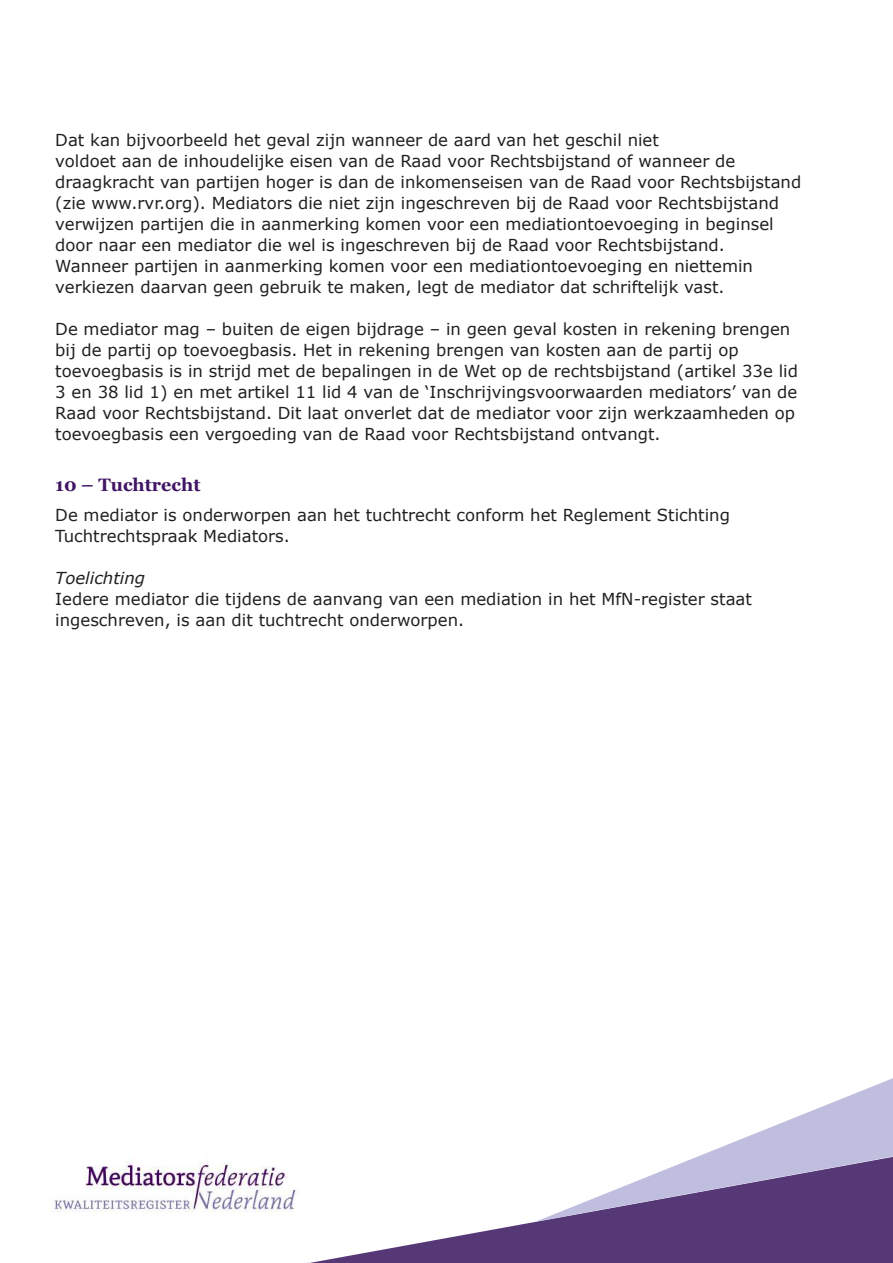
<style>
.page{position:relative;width:893px;height:1263px;background:#fff}
.page>*{position:absolute;margin:0;border:0;box-sizing:border-box;transform-origin:0 0}
.t1{font:700 18px "Georgia";color:#401563}
.t2{font:16.5px/21px "Verdana";color:#221f1f}
.t3{font:italic 16.5px "Verdana";color:#221f1f}
</style>
<div class="page">
<img style="left:54px;top:1161px;width:242px;height:51px">
<svg style="left:307px;top:1222px;width:586px;height:41px;fill:#563876"></svg>
<svg style="left:535px;top:1078px;width:358px;height:144px"></svg>
<p class="t2" style="left:55px;top:130px;width:748px">Dat kan bijvoorbeeld het geval zijn wanneer de aard van het geschil niet<br>voldoet aan de inhoudelijke eisen van de Raad voor Rechtsbijstand of wanneer de draagkracht van partijen hoger is dan de inkomenseisen van de Raad voor Rechtsbijstand (zie www.rvr.org). Mediators die niet zijn ingeschreven bij de Raad voor Rechtsbijstand verwijzen partijen die in aanmerking komen voor een mediationtoevoeging in beginsel door naar een mediator die wel is ingeschreven bij de Raad voor Rechtsbijstand.<br>Wanneer partijen in aanmerking komen voor een mediationtoevoeging en niettemin verkiezen daarvan geen gebruik te maken, legt de mediator dat schriftelijk vast.</p>
<p class="t2" style="left:55px;top:319px;width:744px">De mediator mag – buiten de eigen bijdrage – in geen geval kosten in rekening brengen bij de partij op toevoegbasis. Het in rekening brengen van kosten aan de partij op toevoegbasis is in strijd met de bepalingen in de Wet op de rechtsbijstand (artikel 33e lid 3 en 38 lid 1) en met artikel 11 lid 4 van de ‘Inschrijvingsvoorwaarden mediators’ van de Raad voor Rechtsbijstand. Dit laat onverlet dat de mediator voor zijn werkzaamheden op toevoegbasis een vergoeding van de Raad voor Rechtsbijstand ontvangt.</p>
<p class="t1" style="left:55px;top:477px;width:147px">10 – Tuchtrecht</p>
<p class="t2" style="left:55px;top:505px;width:676px">De mediator is onderworpen aan het tuchtrecht conform het Reglement Stichting<br>Tuchtrechtspraak Mediators.</p>
<p class="t3" style="left:55px;top:571px;width:91px">Toelichting</p>
<p class="t2" style="left:55px;top:589px;width:698px">Iedere mediator die tijdens de aanvang van een mediation in het MfN-register staat ingeschreven, is aan dit tuchtrecht onderworpen.</p>
</div>
